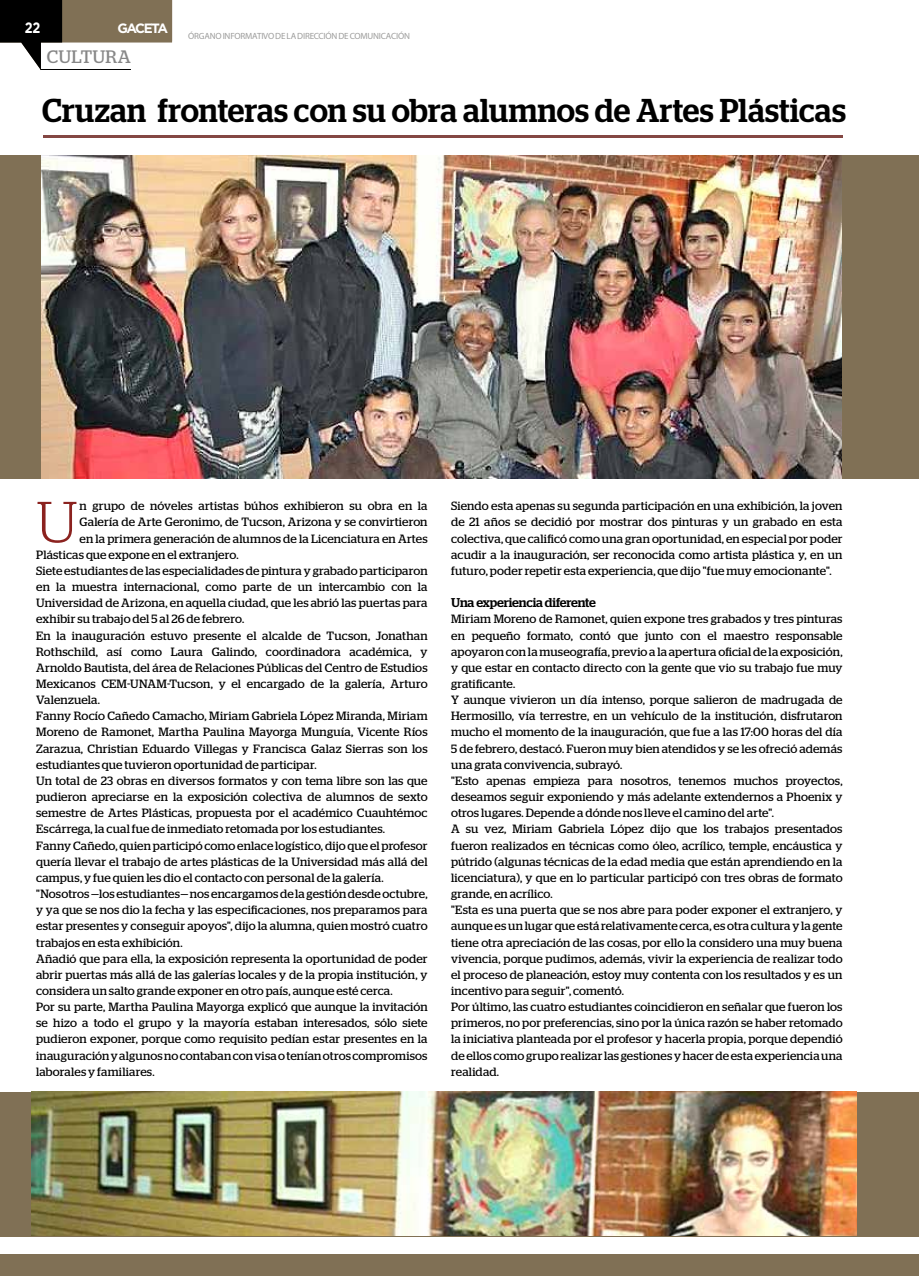
<style>
.page{position:relative;width:919px;height:1276px;background:#fff}
.page>*{position:absolute;margin:0;border:0;box-sizing:border-box;transform-origin:0 0}
.t1{font:300 58.2px "Stag";color:#8b221f}
.t2{font:500 33px "Stag";letter-spacing:.005em;color:#000;scale:.95 1}
.t3{font:18px "Stag";letter-spacing:.015em;color:#878787}
.t4{font:700 15px "Gotham";color:#fff;scale:.85 1}
.t5{font:700 13.5px "Gotham";letter-spacing:-.115em;color:#fff}
.t6{font:500 12.75px "Stag";letter-spacing:-.01em;color:#000}
.t7{font:12px/16.2px "Stag";letter-spacing:.01em;color:#000;text-align:justify}
.t8{font:9px "Myriad Pro";letter-spacing:-.02em;color:#9d9d9c}
</style>
<div class="page">
<svg style="left:0;top:0;width:172px;height:70px"></svg>
<div style="left:0;top:1092px;width:918px;height:145px;background:#807055"></div>
<div style="left:0;top:155px;width:918px;height:323px;background:#807055"></div>
<img style="left:42px;top:155px;width:799px;height:323px">
<div style="left:0;top:1254px;width:918px;height:22px;background:#807055"></div>
<img style="left:32px;top:1091px;width:824px;height:144px">
<hr style="left:44px;top:135px;width:799px;height:3px;background:#844743">
<p class="t4" style="left:25px;top:17px;width:20px">22</p>
<p class="t5" style="left:117px;top:18px;width:52px">GACETA</p>
<h3 class="t3" style="left:47px;top:47px;width:85px">CULTURA</h3>
<p class="t8" style="left:188px;top:31px;width:223px">ÓRGANO INFORMATIVO DE LA DIRECCIÓN DE COMUNICACIÓN</p>
<h2 class="t2" style="left:42px;top:91px;width:847px">Cruzan fronteras con su obra alumnos de Artes Plásticas</h2>
<h1 class="t1" style="left:36px;top:489px;width:43px">U</h1>
<p class="t7" style="left:79px;top:498px;width:349px">n grupo de nóveles artistas búhos exhibieron su obra en la</p>
<p class="t7" style="left:79px;top:514px;width:349px">Galería de Arte Geronimo, de Tucson, Arizona y se convirtieron</p>
<p class="t7" style="left:79px;top:530px;width:349px">en la primera generación de alumnos de la Licenciatura en Artes</p>
<p class="t7" style="left:36px;top:546px;width:204px">Plásticas que expone en el extranjero.</p>
<p class="t7" style="left:36px;top:562px;width:393px">Siete estudiantes de las especialidades de pintura y grabado participaron</p>
<p class="t7" style="left:36px;top:578px;width:393px">en la muestra internacional, como parte de un intercambio con la</p>
<p class="t7" style="left:36px;top:595px;width:393px">Universidad de Arizona, en aquella ciudad, que les abrió las puertas para</p>
<p class="t7" style="left:36px;top:611px;width:209px">exhibir su trabajo del 5 al 26 de febrero.</p>
<p class="t7" style="left:36px;top:627px;width:393px">En la inauguración estuvo presente el alcalde de Tucson, Jonathan</p>
<p class="t7" style="left:36px;top:643px;width:393px">Rothschild, así como Laura Galindo, coordinadora académica, y</p>
<p class="t7" style="left:36px;top:659px;width:393px">Arnoldo Bautista, del área de Relaciones Públicas del Centro de Estudios</p>
<p class="t7" style="left:36px;top:675px;width:393px">Mexicanos CEM-UNAM-Tucson, y el encargado de la galería, Arturo</p>
<p class="t7" style="left:36px;top:691px;width:65px">Valenzuela.</p>
<p class="t7" style="left:36px;top:708px;width:393px">Fanny Rocío Cañedo Camacho, Miriam Gabriela López Miranda, Miriam</p>
<p class="t7" style="left:36px;top:724px;width:393px">Moreno de Ramonet, Martha Paulina Mayorga Munguía, Vicente Ríos</p>
<p class="t7" style="left:36px;top:740px;width:393px">Zarazua, Christian Eduardo Villegas y Francisca Galaz Sierras son los</p>
<p class="t7" style="left:36px;top:756px;width:282px">estudiantes que tuvieron oportunidad de participar.</p>
<p class="t7" style="left:36px;top:772px;width:393px">Un total de 23 obras en diversos formatos y con tema libre son las que</p>
<p class="t7" style="left:36px;top:788px;width:393px">pudieron apreciarse en la exposición colectiva de alumnos de sexto</p>
<p class="t7" style="left:36px;top:805px;width:393px">semestre de Artes Plásticas, propuesta por el académico Cuauhtémoc</p>
<p class="t7" style="left:36px;top:821px;width:350px">Escárrega, la cual fue de inmediato retomada por los estudiantes.</p>
<p class="t7" style="left:36px;top:837px;width:393px">Fanny Cañedo, quien participó como enlace logístico, dijo que el profesor</p>
<p class="t7" style="left:36px;top:853px;width:393px">quería llevar el trabajo de artes plásticas de la Universidad más allá del</p>
<p class="t7" style="left:36px;top:869px;width:349px">campus, y fue quien les dio el contacto con personal de la galería.</p>
<p class="t7" style="left:36px;top:885px;width:393px">"Nosotros —los estudiantes— nos encargamos de la gestión desde octubre,</p>
<p class="t7" style="left:36px;top:901px;width:393px">y ya que se nos dio la fecha y las especificaciones, nos preparamos para</p>
<p class="t7" style="left:36px;top:918px;width:393px">estar presentes y conseguir apoyos", dijo la alumna, quien mostró cuatro</p>
<p class="t7" style="left:36px;top:934px;width:148px">trabajos en esta exhibición.</p>
<p class="t7" style="left:36px;top:950px;width:393px">Añadió que para ella, la exposición representa la oportunidad de poder</p>
<p class="t7" style="left:36px;top:966px;width:393px">abrir puertas más allá de las galerías locales y de la propia institución, y</p>
<p class="t7" style="left:36px;top:982px;width:358px">considera un salto grande exponer en otro país, aunque esté cerca.</p>
<p class="t7" style="left:36px;top:998px;width:393px">Por su parte, Martha Paulina Mayorga explicó que aunque la invitación</p>
<p class="t7" style="left:36px;top:1015px;width:393px">se hizo a todo el grupo y la mayoría estaban interesados, sólo siete</p>
<p class="t7" style="left:36px;top:1031px;width:393px">pudieron exponer, porque como requisito pedían estar presentes en la</p>
<p class="t7" style="left:36px;top:1047px;width:393px">inauguración y algunos no contaban con visa o tenían otros compromisos</p>
<p class="t7" style="left:36px;top:1063px;width:120px">laborales y familiares.</p>
<p class="t7" style="left:451px;top:498px;width:393px">Siendo esta apenas su segunda participación en una exhibición, la joven de 21 años se decidió por mostrar dos pinturas y un grabado en esta colectiva, que calificó como una gran oportunidad, en especial por poder acudir a la inauguración, ser reconocida como artista plástica y, en un futuro, poder repetir esta experiencia, que dijo "fue muy emocionante".</p>
<p class="t6" style="left:451px;top:595px;width:146px">Una experiencia diferente</p>
<p class="t7" style="left:451px;top:611px;width:393px;text-align:left">Miriam Moreno de Ramonet, quien expone tres grabados y tres pinturas en pequeño formato, contó que junto con el maestro responsable apoyaron con la museografía, previo a la apertura oficial de la exposición, y que estar en contacto directo con la gente que vio su trabajo fue muy gratificante.<br>Y aunque vivieron un día intenso, porque salieron de madrugada de Hermosillo, vía terrestre, en un vehículo de la institución, disfrutaron mucho el momento de la inauguración, que fue a las 17:00 horas del día 5 de febrero, destacó. Fueron muy bien atendidos y se les ofreció además una grata convivencia, subrayó.<br>"Esto apenas empieza para nosotros, tenemos muchos proyectos, deseamos seguir exponiendo y más adelante extendernos a Phoenix y otros lugares. Depende a dónde nos lleve el camino del arte".<br>A su vez, Miriam Gabriela López dijo que los trabajos presentados fueron realizados en técnicas como óleo, acrílico, temple, encáustica y pútrido (algunas técnicas de la edad media que están aprendiendo en la licenciatura), y que en lo particular participó con tres obras de formato grande, en acrílico.<br>"Esta es una puerta que se nos abre para poder exponer el extranjero, y aunque es un lugar que está relativamente cerca, es otra cultura y la gente tiene otra apreciación de las cosas, por ello la considero una muy buena vivencia, porque pudimos, además, vivir la experiencia de realizar todo el proceso de planeación, estoy muy contenta con los resultados y es un incentivo para seguir", comentó.<br>Por último, las cuatro estudiantes coincidieron en señalar que fueron los primeros, no por preferencias, sino por la única razón se haber retomado la iniciativa planteada por el profesor y hacerla propia, porque dependió de ellos como grupo realizar las gestiones y hacer de esta experiencia una realidad.</p>
</div>
